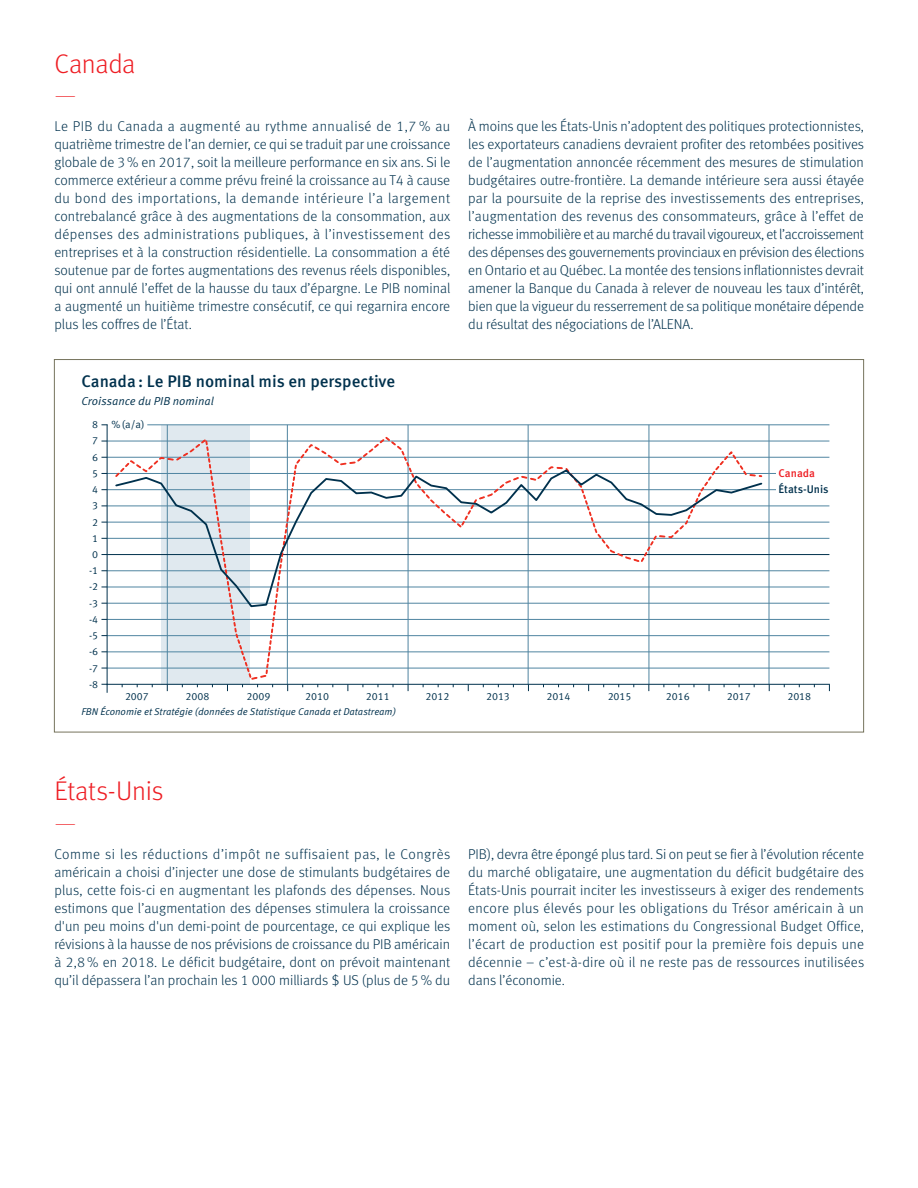
<style>
.page{position:relative;width:918px;height:1188px;background:#fff}
.page>*{position:absolute;margin:0;border:0;box-sizing:border-box;transform-origin:0 0}
.t1{font:300 27px "Meta OT";letter-spacing:-.01em;color:#ee1d23}
.t2{font:100 27px "Meta OT";color:#ee1d23}
.t3{font:500 16.8px "Meta OT";color:#00314d}
.t4{font:300 14.25px/18px "Meta OT";color:#00314d;text-align:justify}
.t5{font:11.55px "Meta OT Norm Ita";color:#00314d}
.t6{font:500 11.1px "Meta OT";color:#00314d}
.t7{font:500 11.1px "Meta OT";color:#ee1d23}
.t8{font:10.5px "Meta OT Norm";color:#00314d}
.t9{font:10.35px/16.2px "Meta OT Norm";color:#00314d}
.t10{font:9.9px "Meta OT Norm Ita";color:#00314d}
</style>
<div class="page">
<div style="left:161px;top:425px;width:89px;height:259px;background:#e0e9ef"></div>
<hr style="left:167px;top:425px;width:1px;height:259px;background:#5084a0">
<hr style="left:408px;top:425px;width:1px;height:259px;background:#5084a0">
<hr style="left:287px;top:425px;width:1px;height:259px;background:#5084a0">
<hr style="left:528px;top:425px;width:1px;height:259px;background:#5084a0">
<hr style="left:769px;top:425px;width:1px;height:259px;background:#5084a0">
<hr style="left:649px;top:425px;width:1px;height:259px;background:#5084a0">
<hr style="left:107px;top:425px;width:1px;height:260px;background:#00314d">
<svg style="left:102px;top:684px;width:6px;height:9px"></svg>
<hr style="left:107px;top:668px;width:722px;height:1px;background:#5085a1">
<hr style="left:107px;top:571px;width:722px;height:1px;background:#5085a1">
<hr style="left:107px;top:652px;width:722px;height:1px;background:#5085a1">
<hr style="left:107px;top:635px;width:722px;height:1px;background:#5085a1">
<hr style="left:107px;top:619px;width:722px;height:1px;background:#5085a1">
<hr style="left:107px;top:587px;width:722px;height:1px;background:#5085a1">
<hr style="left:107px;top:603px;width:722px;height:1px;background:#5085a1">
<hr style="left:107px;top:554px;width:722px;height:1px;background:#00314d">
<hr style="left:107px;top:538px;width:722px;height:1px;background:#5085a1">
<hr style="left:107px;top:506px;width:722px;height:1px;background:#5085a1">
<hr style="left:107px;top:522px;width:722px;height:1px;background:#5085a1">
<hr style="left:107px;top:489px;width:722px;height:1px;background:#5085a1">
<hr style="left:107px;top:473px;width:722px;height:1px;background:#5085a1">
<hr style="left:107px;top:457px;width:722px;height:1px;background:#5085a1">
<hr style="left:107px;top:441px;width:722px;height:1px;background:#5085a1">
<hr style="left:147px;top:425px;width:682px;height:1px;background:#5085a1">
<hr style="left:107px;top:684px;width:722px;height:1px;background:#00314d">
<div style="left:776px;top:459px;width:55px;height:24px;background:#fff"></div>
<div style="left:776px;top:482px;width:55px;height:21px;background:#fff"></div>
<svg style="left:114px;top:435px;width:647px;height:256px"></svg>
<svg style="left:114px;top:468px;width:650px;height:140px"></svg>
<h1 class="t1" style="left:54px;top:53px;width:83px">Canada</h1>
<h1 class="t2" style="left:54px;top:85px;width:23px">—</h1>
<p class="t4" style="left:54px;top:118px;width:398px">Le PIB du Canada a augmenté au rythme annualisé de 1,7 % au quatrième trimestre de l’an dernier, ce qui se traduit par une croissance globale de 3 % en 2017, soit la meilleure performance en six ans. Si le commerce extérieur a comme prévu freiné la croissance au T4 à cause du bond des importations, la demande intérieure l’a largement contrebalancé grâce à des augmentations de la consommation, aux dépenses des administrations publiques, à l’investissement des entreprises et à la construction résidentielle. La consommation a été soutenue par de fortes augmentations des revenus réels disponibles, qui ont annulé l’effet de la hausse du taux d’épargne. Le PIB nominal a augmenté un huitième trimestre consécutif, ce qui regarnira encore plus les coffres de l’État.</p>
<p class="t4" style="left:468px;top:118px;width:397px">À moins que les États-Unis n’adoptent des politiques protectionnistes, les exportateurs canadiens devraient profiter des retombées positives de l’augmentation annoncée récemment des mesures de stimulation budgétaires outre-frontière. La demande intérieure sera aussi étayée par la poursuite de la reprise des investissements des entreprises, l’augmentation des revenus des consommateurs, grâce à l’effet de richesse immobilière et au marché du travail vigoureux, et l’accroissement des dépenses des gouvernements provinciaux en prévision des élections en Ontario et au Québec. La montée des tensions inflationnistes devrait amener la Banque du Canada à relever de nouveau les taux d’intérêt, bien que la vigueur du resserrement de sa politique monétaire dépende du résultat des négociations de l’ALENA.</p>
<p class="t3" style="left:82px;top:375px;width:315px">Canada : Le PIB nominal mis en perspective</p>
<p class="t5" style="left:82px;top:397px;width:134px">Croissance du PIB nominal</p>
<p class="t9" style="left:92px;top:417px;width:7px">8</p>
<p class="t9" style="left:92px;top:434px;width:7px">7</p>
<p class="t9" style="left:92px;top:450px;width:7px">6<br>5</p>
<p class="t9" style="left:92px;top:482px;width:7px">4</p>
<p class="t9" style="left:92px;top:498px;width:7px">3</p>
<p class="t9" style="left:92px;top:515px;width:7px">2</p>
<p class="t9" style="left:92px;top:531px;width:7px">1</p>
<p class="t9" style="left:92px;top:547px;width:7px">0</p>
<p class="t9" style="left:89px;top:563px;width:11px">-1</p>
<p class="t9" style="left:89px;top:580px;width:11px">-2</p>
<p class="t9" style="left:89px;top:596px;width:11px">-3</p>
<p class="t9" style="left:89px;top:612px;width:11px">-4</p>
<p class="t9" style="left:89px;top:628px;width:11px">-5</p>
<p class="t9" style="left:89px;top:644px;width:11px">-6</p>
<p class="t9" style="left:89px;top:661px;width:11px">-7</p>
<p class="t9" style="left:89px;top:677px;width:11px">-8</p>
<p class="t8" style="left:112px;top:421px;width:34px">%(a/a)</p>
<p class="t7" style="left:779px;top:469px;width:38px">Canada</p>
<p class="t6" style="left:779px;top:485px;width:52px">États-Unis</p>
<p class="t8" style="left:125px;top:693px;width:25px">2007</p>
<p class="t8" style="left:185px;top:693px;width:25px">2008</p>
<p class="t8" style="left:246px;top:693px;width:25px">2009</p>
<p class="t8" style="left:305px;top:693px;width:25px">2010</p>
<p class="t8" style="left:366px;top:693px;width:25px">2011</p>
<p class="t8" style="left:426px;top:693px;width:25px">2012</p>
<p class="t8" style="left:486px;top:693px;width:25px">2013</p>
<p class="t8" style="left:547px;top:693px;width:25px">2014</p>
<p class="t8" style="left:608px;top:693px;width:25px">2015</p>
<p class="t8" style="left:666px;top:693px;width:25px">2016</p>
<p class="t8" style="left:727px;top:693px;width:25px">2017</p>
<p class="t8" style="left:787px;top:693px;width:25px">2018</p>
<p class="t10" style="left:82px;top:708px;width:316px">FBN Économie et Stratégie (données de Statistique Canada et Datastream)</p>
<h1 class="t1" style="left:54px;top:781px;width:111px">États-Unis</h1>
<h1 class="t2" style="left:54px;top:813px;width:23px">—</h1>
<p class="t4" style="left:54px;top:846px;width:398px">Comme si les réductions d’impôt ne suffisaient pas, le Congrès américain a choisi d’injecter une dose de stimulants budgétaires de plus, cette fois-ci en augmentant les plafonds des dépenses. Nous estimons que l’augmentation des dépenses stimulera la croissance d'un peu moins d'un demi-point de pourcentage, ce qui explique les révisions à la hausse de nos prévisions de croissance du PIB américain à 2,8 % en 2018. Le déficit budgétaire, dont on prévoit maintenant qu’il dépassera l’an prochain les 1 000 milliards $ US (plus de 5 % du</p>
<p class="t4" style="left:468px;top:846px;width:397px">PIB), devra être épongé plus tard. Si on peut se fier à l’évolution récente du marché obligataire, une augmentation du déficit budgétaire des États-Unis pourrait inciter les investisseurs à exiger des rendements encore plus élevés pour les obligations du Trésor américain à un moment où, selon les estimations du Congressional Budget Office, l’écart de production est positif pour la première fois depuis une décennie – c’est-à-dire où il ne reste pas de ressources inutilisées dans l’économie.</p>
</div>
